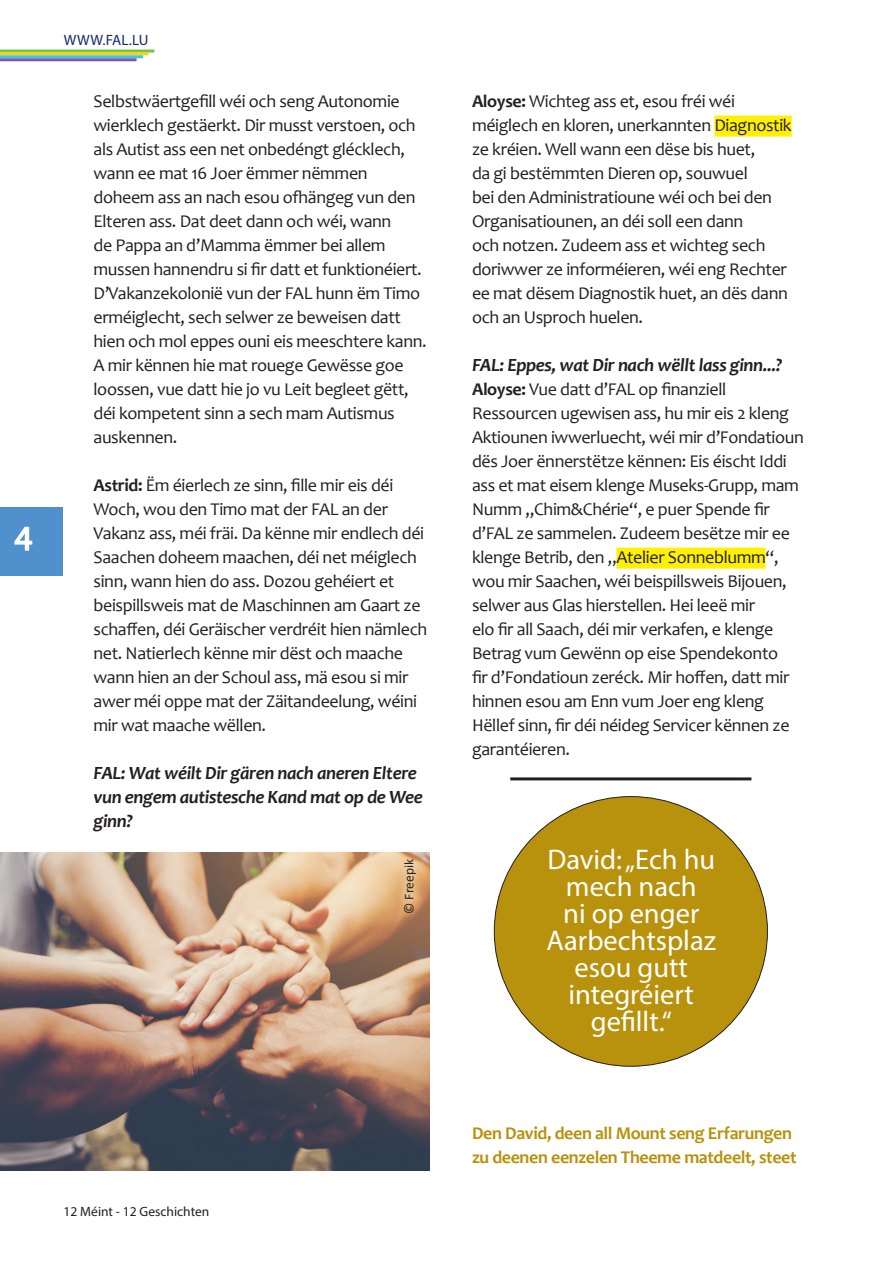
<style>
.page{position:relative;width:893px;height:1263px;background:#fff}
.page>*{position:absolute;margin:0;border:0;box-sizing:border-box;transform-origin:0 0}
.t1{font:34.5px "Myriad Pro";color:#fff}
.t2{font:28.5px/27px "Myriad Pro";color:#fff;text-align:center}
.t3{font:italic 700 18.75px/24px "Candara";letter-spacing:-.02em;color:#231f20}
.t4{font:18px/24px "Candara";letter-spacing:-.02em;color:#231f20}
.t5{font:700 18px/24px "Candara";letter-spacing:-.02em;color:#b8920c}
.t6{font:15px "Myriad Pro";letter-spacing:.02em;color:#172a6c}
.t7{font:13.5px "Myriad Pro";color:#231f20}
.t8{font:13.5px "Calibri";color:#231f20}
.s1{font-weight:700}
</style>
<div class="page">
<div style="left:0;top:507px;width:63px;height:68px;background:#5090cc"></div>
<svg style="left:14px;top:526px;width:19px;height:25px"></svg>
<hr style="left:0;top:50px;width:154px;height:3px;background:#79c142">
<hr style="left:0;top:52px;width:149px;height:3px;background:#fcd406">
<hr style="left:0;top:55px;width:143px;height:3px;background:#38c6f4">
<hr style="left:0;top:58px;width:137px;height:3px;background:#7a5ca7">
<div style="left:714px;top:116px;width:78px;height:21px;background:#fff101"></div>
<div style="left:616px;top:548px;width:149px;height:21px;background:#fff101"></div>
<div style="left:494px;top:796px;width:273px;height:270px;background:#b8920c;border-radius:50%"></div>
<hr style="left:510px;top:777px;width:241px;height:3px;background:#231f20">
<img style="left:0;top:852px;width:429px;height:318px">
<h1 class="t1" style="left:15px;top:517px;width:19px">4</h1>
<p class="t6" style="left:64px;top:31px;width:86px">WWW.FAL.LU</p>
<p class="t4" style="left:94px;top:89px;width:335px">Selbstwäertgefill wéi och seng Autonomie wierklech gestäerkt. Dir musst verstoen, och als Autist ass een net onbedéngt glécklech, wann ee mat 16 Joer ëmmer nëmmen doheem ass an nach esou ofhängeg vun den Elteren ass. Dat deet dann och wéi, wann<br>de Pappa an d’Mamma ëmmer bei allem mussen hannendru si fir datt et funktionéiert.<br>D’Vakanzekolonië vun der FAL hunn ëm Timo erméiglecht, sech selwer ze beweisen datt hien och mol eppes ouni eis meeschtere kann.<br>A mir kënnen hie mat rouege Gewësse goe loossen, vue datt hie jo vu Leit begleet gëtt, déi kompetent sinn a sech mam Autismus auskennen.</p>
<p class="t4" style="left:94px;top:473px;width:335px"><span class="s1">Astrid:</span> Ëm éierlech ze sinn, fille mir eis déi Woch, wou den Timo mat der FAL an der Vakanz ass, méi fräi. Da kënne mir endlech déi Saachen doheem maachen, déi net méiglech sinn, wann hien do ass. Dozou gehéiert et beispillsweis mat de Maschinnen am Gaart ze schaffen, déi Geräischer verdréit hien nämlech net. Natierlech kënne mir dëst och maache wann hien an der Schoul ass, mä esou si mir awer méi oppe mat der Zäitandeelung, wéini mir wat maache wëllen.</p>
<p class="t3" style="left:94px;top:760px;width:331px">FAL: Wat wéilt Dir gären nach aneren Eltere vun engem autistesche Kand mat op de Wee ginn?</p>
<p class="t8" style="left:401px;top:914px;width:56px;rotate:-90deg">© Freepik</p>
<p class="t7" style="left:64px;top:1203px;width:147px">12 Méint - 12 Geschichten</p>
<p class="t4" style="left:472px;top:89px;width:321px"><span class="s1">Aloyse:</span> Wichteg ass et, esou fréi wéi méiglech en kloren, unerkannten Diagnostik ze kréien. Well wann een dëse bis huet,<br>da gi bestëmmten Dieren op, souwuel<br>bei den Administratioune wéi och bei den Organisatiounen, an déi soll een dann<br>och notzen. Zudeem ass et wichteg sech doriwwer ze informéieren, wéi eng Rechter ee mat dësem Diagnostik huet, an dës dann och an Usproch huelen.</p>
<p class="t3" style="left:472px;top:352px;width:312px">FAL: Eppes, wat Dir nach wëllt lass ginn...?</p>
<p class="t4" style="left:472px;top:377px;width:333px"><span class="s1">Aloyse:</span> Vue datt d’FAL op finanziell Ressourcen ugewisen ass, hu mir eis 2 kleng Aktiounen iwwerluecht, wéi mir d’Fondatioun dës Joer ënnerstëtze kënnen: Eis éischt Iddi ass et mat eisem klenge Museks-Grupp, mam Numm „Chim&amp;Chérie“, e puer Spende fir d’FAL ze sammelen. Zudeem besëtze mir ee klenge Betrib, den „Atelier Sonneblumm“, wou mir Saachen, wéi beispillsweis Bijouen, selwer aus Glas hierstellen. Hei leeë mir<br>elo fir all Saach, déi mir verkafen, e klenge Betrag vum Gewënn op eise Spendekonto<br>fir d’Fondatioun zeréck. Mir hoffen, datt mir hinnen esou am Enn vum Joer eng kleng Hëllef sinn, fir déi néideg Servicer kënnen ze garantéieren.</p>
<h2 class="t2" style="left:547px;top:846px;width:171px">David: „Ech hu mech nach<br>ni op enger<br>Aarbechtsplaz esou gutt integréiert gefillt.“</h2>
<p class="t5" style="left:472px;top:1121px;width:326px">Den David, deen all Mount seng Erfarungen zu deenen eenzelen Theeme matdeelt, steet</p>
</div>
